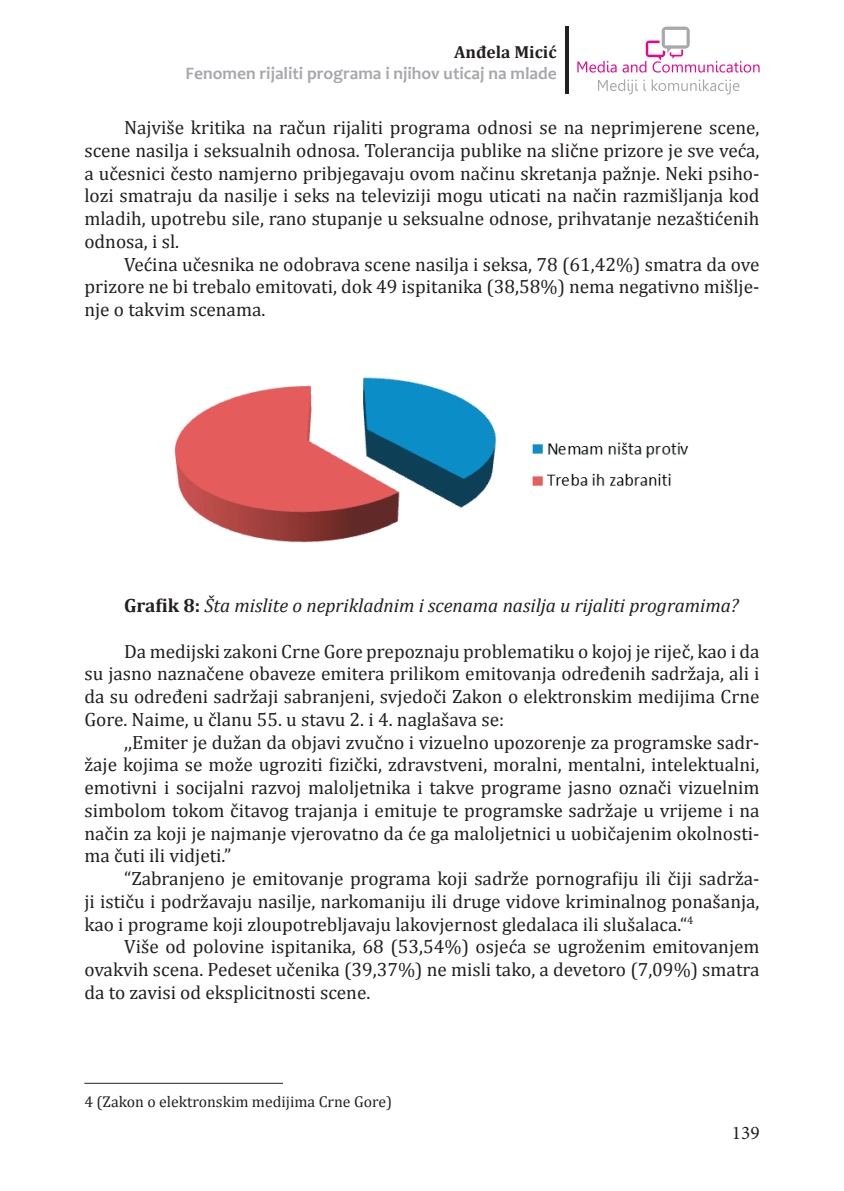
<style>
.page{position:relative;width:844px;height:1191px;background:#fff}
.page>*{position:absolute;margin:0;border:0;box-sizing:border-box;transform-origin:0 0}
.t1{font:19.25px/22.8px "Cambria";color:#231f20;text-align:justify}
.t2{font:italic 19.25px "Cambria";color:#231f20}
.t3{font:19.25px "Minion Pro";color:#231f20}
.t4{font:700 17.5px "Candara";color:#a8a9ad}
.t5{font:700 17.5px "Cambria";color:#231f20}
.t6{font:15.75px "Cambria";color:#231f20}
.s1{font-weight:700;font-style:normal}
</style>
<div class="page">
<svg style="left:577px;top:61px;width:39px;height:12px"></svg>
<svg style="left:622px;top:27px;width:137px;height:46px"></svg>
<svg style="left:598px;top:79px;width:39px;height:15px"></svg>
<svg style="left:643px;top:79px;width:96px;height:15px"></svg>
<hr style="left:565px;top:27px;width:3px;height:67px;background:#231f20">
<hr style="left:84px;top:1082px;width:199px;height:1px;background:#231f20">
<img style="left:174px;top:377px;width:515px;height:166px">
<p class="t5" style="left:454px;top:40px;width:104px">Anđela Micić</p>
<p class="t4" style="left:185px;top:63px;width:372px">Fenomen rijaliti programa i njihov uticaj na mlade</p>
<p class="t1" style="left:84px;top:116px;width:676px;text-indent:40px">Najviše kritika na račun rijaliti programa odnosi se na neprimjerene scene, scene nasilja i seksualnih odnosa. Tolerancija publike na slične prizore je sve veća, a učesnici često namjerno pribjegavaju ovom načinu skretanja pažnje. Neki psiho&shy;lozi smatraju da nasilje i seks na televiziji mogu uticati na način razmišljanja kod mladih, upotrebu sile, rano stupanje u seksualne odnose, prihvatanje nezaštićenih odnosa, i sl.</p>
<p class="t1" style="left:84px;top:253px;width:676px;text-indent:40px">Većina učesnika ne odobrava scene nasilja i seksa, 78 (61,42%) smatra da ove prizore ne bi trebalo emitovati, dok 49 ispitanika (38,58%) nema negativno mišlje&shy;nje o takvim scenama.</p>
<p class="t2" style="left:124px;top:592px;width:616px"><span class="s1">Grafik 8:</span> Šta mislite o neprikladnim i scenama nasilja u rijaliti programima?</p>
<p class="t1" style="left:84px;top:639px;width:676px;text-indent:40px">Da medijski zakoni Crne Gore prepoznaju problematiku o kojoj je riječ, kao i da su jasno naznačene obaveze emitera prilikom emitovanja određenih sadržaja, ali i da su određeni sadržaji sabranjeni, svjedoči Zakon o elektronskim medijima Crne Gore. Naime, u članu 55. u stavu 2. i 4. naglašava se:</p>
<p class="t1" style="left:84px;top:730px;width:676px;text-indent:40px">,,Emiter je dužan da objavi zvučno i vizuelno upozorenje za programske sadr&shy;žaje kojima se može ugroziti fizički, zdravstveni, moralni, mentalni, intelektualni, emotivni i socijalni razvoj maloljetnika i takve programe jasno označi vizuelnim simbolom tokom čitavog trajanja i emituje te programske sadržaje u vrijeme i na način za koji je najmanje vjerovatno da će ga maloljetnici u uobičajenim okolnosti&shy;ma čuti ili vidjeti.”</p>
<p class="t1" style="left:84px;top:867px;width:676px;text-indent:40px">“Zabranjeno je emitovanje programa koji sadrže pornografiju ili čiji sadrža&shy;ji ističu i podržavaju nasilje, narkomaniju ili druge vidove kriminalnog ponašanja, kao i programe koji zloupotrebljavaju lakovjernost gledalaca ili slušalaca.“<sup>4</sup></p>
<p class="t1" style="left:84px;top:935px;width:676px;text-indent:40px">Više od polovine ispitanika, 68 (53,54%) osjeća se ugroženim emitovanjem ovakvih scena. Pedeset učenika (39,37%) ne misli tako, a devetoro (7,09%) smatra da to zavisi od eksplicitnosti scene.</p>
<p class="t6" style="left:84px;top:1092px;width:309px">4 (Zakon o elektronskim medijima Crne Gore)</p>
<p class="t3" style="left:731px;top:1120px;width:29px">139</p>
</div>
